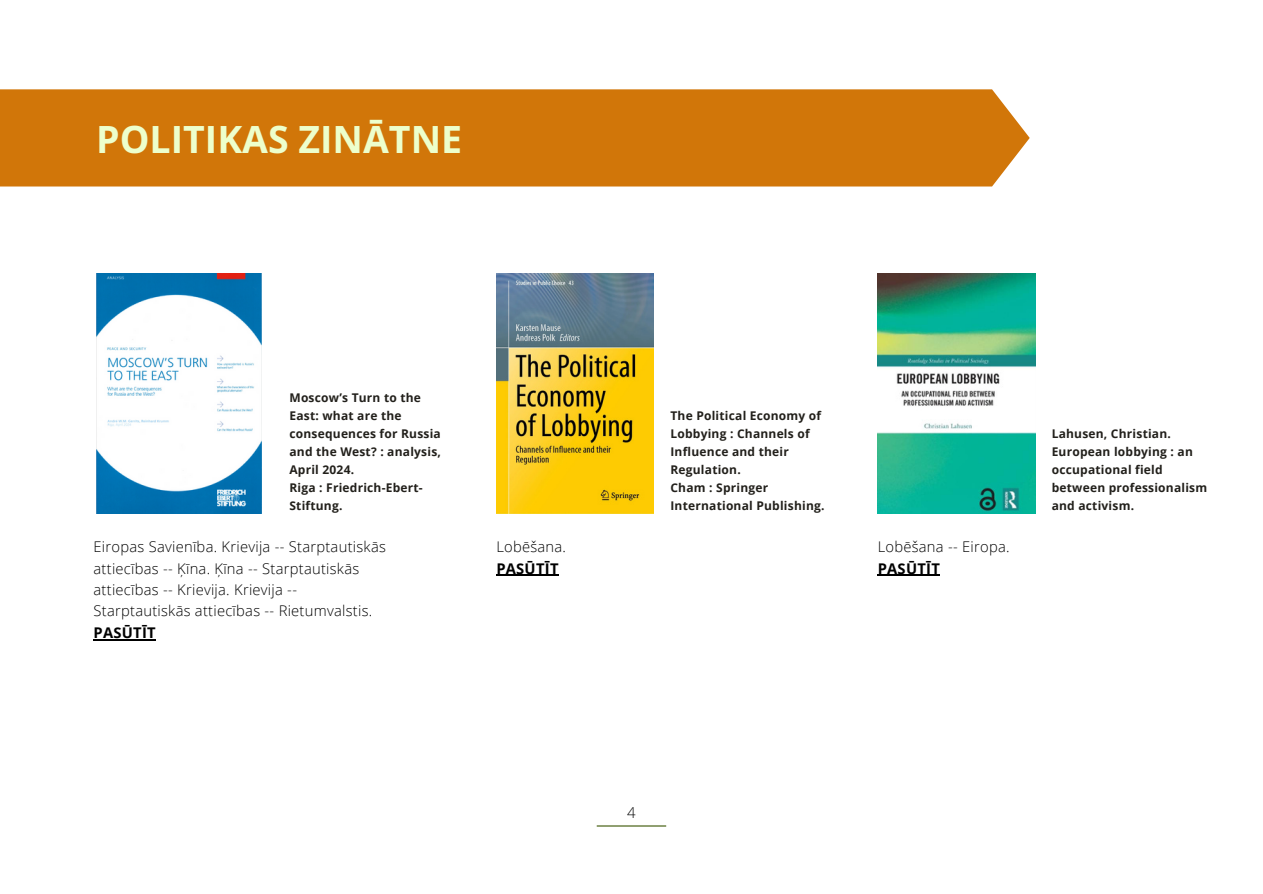
<style>
.page{position:relative;width:1263px;height:894px;background:#fff}
.page>*{position:absolute;margin:0;border:0;box-sizing:border-box;transform-origin:0 0}
.t1{font:700 37.5px "Open Sans";color:#edffcc}
.t2{font:300 15px "Open Sans";color:#000}
.t3{font:300 14.7px/21.3px "Open Sans";letter-spacing:.02em;color:#000}
.t4{font:700 12px/18px "Open Sans";letter-spacing:.02em;color:#22201b}
.s1{font-weight:700}
</style>
<div class="page">
<hr style="left:597px;top:825px;width:69px;height:1px;background:#3b5704">
<div style="left:0;top:89px;width:1029px;height:97px;background:#d17609"></div>
<img style="left:96px;top:274px;width:166px;height:239px">
<hr style="left:94px;top:638px;width:62px;height:2px;background:#000">
<hr style="left:496px;top:574px;width:63px;height:1px;background:#000">
<img style="left:496px;top:274px;width:158px;height:239px">
<hr style="left:878px;top:574px;width:62px;height:1px;background:#000">
<img style="left:878px;top:274px;width:157px;height:239px">
<p class="t1" style="left:96px;top:112px;width:367px">POLITIKAS ZINĀTNE</p>
<h2 class="t4" style="left:289px;top:388px;width:153px">Moscow’s Turn to the<br>East: what are the consequences for Russia and the West? : analysis,<br>April 2024.</h2>
<p class="t4" style="left:289px;top:478px;width:135px">Riga : Friedrich-Ebert-<br>Stiftung.</p>
<p class="t3" style="left:94px;top:535px;width:294px">Eiropas Savienība. Krievija -- Starptautiskās attiecības -- Ķīna. Ķīna -- Starptautiskās attiecības -- Krievija. Krievija -- Starptautiskās attiecības -- Rietumvalstis.<br><span class="s1">PASŪTĪT</span></p>
<p class="t3" style="left:496px;top:535px;width:71px">Lobēšana.<br><span class="s1">PASŪTĪT</span></p>
<h2 class="t4" style="left:670px;top:406px;width:152px">The Political Economy of<br>Lobbying : Channels of<br>Influence and their<br>Regulation.</h2>
<p class="t4" style="left:670px;top:478px;width:156px">Cham : Springer<br>International Publishing.</p>
<p class="t3" style="left:878px;top:535px;width:133px">Lobēšana -- Eiropa.<br><span class="s1">PASŪTĪT</span></p>
<h2 class="t4" style="left:1052px;top:424px;width:121px">Lahusen, Christian.</h2>
<p class="t4" style="left:1052px;top:442px;width:157px">European lobbying : an occupational field between professionalism and activism.</p>
<p class="t2" style="left:627px;top:801px;width:10px">4</p>
</div>
